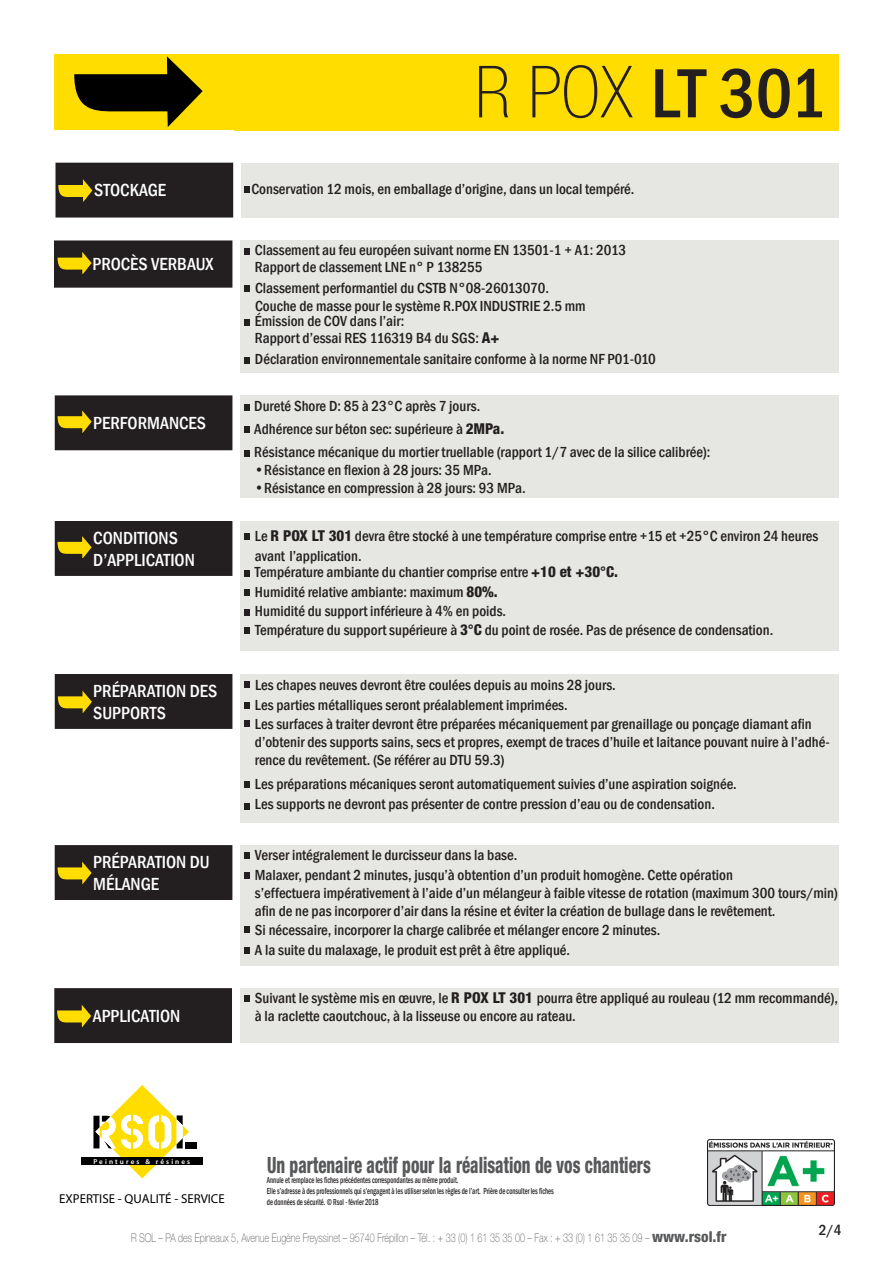
<style>
.page{position:relative;width:893px;height:1263px;background:#fff}
.page>*{position:absolute;margin:0;border:0;box-sizing:border-box;transform-origin:0 0}
.t1{font:500 condensed 72px "Franklin Gothic";color:#231f20}
.t2{font:800 condensed 22.5px "Helvetica Neue LT Std";color:#57585a;scale:.75 1}
.t3{font:500 condensed 18px "Franklin Gothic";color:#fff}
.t4{font:500 condensed 15px/18px "Franklin Gothic";color:#231f20}
.t5{font:700 condensed 12.9px "Helvetica Neue";color:#000}
.t6{font:100 12px "Helvetica Neue LT Std";color:#57585a;scale:.75 1}
.t7{font:500 condensed 9px/10.8px "Franklin Gothic";color:#231f20;scale:.75 1}
.t8{font:600 7.2px "Myriad Pro";letter-spacing:.3em;color:#fff}
.s1{font-family:"Helvetica Neue LT Std";font-weight:100}
.s2{font-family:"Helvetica Neue LT Std";font-weight:800}
.s3{font-weight:800;font-stretch:condensed;font-size:15px}
</style>
<div class="page">
<img style="left:707px;top:1139px;width:128px;height:67px">
<div style="left:241px;top:989px;width:598px;height:54px;background:#e6e6e2"></div>
<div style="left:241px;top:845px;width:598px;height:121px;background:#e6e6e2"></div>
<div style="left:241px;top:674px;width:598px;height:149px;background:#e6e6e2"></div>
<div style="left:241px;top:521px;width:598px;height:130px;background:#e6e6e2"></div>
<div style="left:241px;top:395px;width:598px;height:103px;background:#e6e6e2"></div>
<div style="left:241px;top:240px;width:598px;height:133px;background:#e6e6e2"></div>
<div style="left:54px;top:54px;width:785px;height:76px;background:#fd0"></div>
<svg style="left:74px;top:56px;width:129px;height:71px"></svg>
<div style="left:185px;top:1142px;width:12px;height:6px;background:#000"></div>
<svg style="left:93px;top:1085px;width:96px;height:93px"></svg>
<div style="left:82px;top:1157px;width:121px;height:8px;background:#000"></div>
<div style="left:241px;top:163px;width:598px;height:55px;background:#e6e6e2"></div>
<div style="left:55px;top:241px;width:177px;height:46px;background:#231f20"></div>
<div style="left:54px;top:240px;width:178px;height:48px;border:2px solid #231f20"></div>
<svg style="left:58px;top:252px;width:34px;height:22px"></svg>
<div style="left:56px;top:522px;width:176px;height:53px;background:#231f20"></div>
<div style="left:55px;top:521px;width:177px;height:55px;border:2px solid #231f20"></div>
<svg style="left:58px;top:536px;width:34px;height:22px"></svg>
<svg style="left:244px;top:533px;width:5px;height:7px"></svg>
<svg style="left:244px;top:570px;width:5px;height:7px"></svg>
<svg style="left:244px;top:609px;width:5px;height:7px"></svg>
<svg style="left:244px;top:627px;width:5px;height:7px"></svg>
<div style="left:55px;top:846px;width:177px;height:53px;background:#231f20"></div>
<div style="left:55px;top:845px;width:177px;height:55px;border:2px solid #231f20"></div>
<svg style="left:58px;top:862px;width:34px;height:21px"></svg>
<svg style="left:244px;top:853px;width:5px;height:6px"></svg>
<svg style="left:244px;top:872px;width:5px;height:6px"></svg>
<div style="left:55px;top:989px;width:176px;height:53px;background:#231f20"></div>
<div style="left:54px;top:988px;width:178px;height:55px;border:2px solid #231f20"></div>
<svg style="left:57px;top:1005px;width:34px;height:21px"></svg>
<div style="left:56px;top:396px;width:176px;height:53px;background:#231f20"></div>
<div style="left:55px;top:395px;width:177px;height:55px;border:2px solid #231f20"></div>
<svg style="left:58px;top:410px;width:34px;height:22px"></svg>
<div style="left:56px;top:675px;width:176px;height:53px;background:#231f20"></div>
<div style="left:55px;top:674px;width:177px;height:55px;border:2px solid #231f20"></div>
<svg style="left:58px;top:691px;width:34px;height:21px"></svg>
<svg style="left:244px;top:947px;width:5px;height:7px"></svg>
<svg style="left:244px;top:681px;width:5px;height:6px"></svg>
<svg style="left:244px;top:703px;width:5px;height:6px"></svg>
<svg style="left:244px;top:248px;width:5px;height:7px"></svg>
<svg style="left:244px;top:319px;width:5px;height:6px"></svg>
<svg style="left:244px;top:357px;width:5px;height:6px"></svg>
<svg style="left:244px;top:404px;width:5px;height:7px"></svg>
<svg style="left:244px;top:427px;width:5px;height:6px"></svg>
<svg style="left:244px;top:450px;width:5px;height:6px"></svg>
<svg style="left:244px;top:589px;width:5px;height:6px"></svg>
<svg style="left:244px;top:721px;width:5px;height:6px"></svg>
<svg style="left:244px;top:782px;width:5px;height:6px"></svg>
<svg style="left:244px;top:803px;width:5px;height:6px"></svg>
<svg style="left:244px;top:996px;width:5px;height:6px"></svg>
<svg style="left:244px;top:926px;width:5px;height:7px"></svg>
<svg style="left:244px;top:286px;width:6px;height:6px"></svg>
<div style="left:56px;top:163px;width:176px;height:54px;background:#231f20"></div>
<div style="left:56px;top:163px;width:177px;height:55px;border:2px solid #231f20"></div>
<svg style="left:58px;top:179px;width:34px;height:22px"></svg>
<svg style="left:245px;top:186px;width:5px;height:7px"></svg>
<p class="t1" style="left:475px;top:46px;width:353px"><span class="s1">R POX</span> LT 301</p>
<p class="t3" style="left:94px;top:179px;width:74px">STOCKAGE</p>
<p class="t4" style="left:251px;top:180px;width:385px">Conservation 12 mois, en emballage d’origine, dans un local tempéré.</p>
<p class="t3" style="left:93px;top:253px;width:122px">PROCÈS VERBAUX</p>
<p class="t3" style="left:93px;top:411px;width:114px">PERFORMANCES</p>
<p class="t3" style="left:93px;top:526px;width:86px">CONDITIONS</p>
<p class="t3" style="left:93px;top:548px;width:103px">D’APPLICATION</p>
<p class="t3" style="left:93px;top:679px;width:126px">PRÉPARATION DES</p>
<p class="t3" style="left:93px;top:701px;width:74px">SUPPORTS</p>
<p class="t3" style="left:93px;top:850px;width:118px">PRÉPARATION DU</p>
<p class="t3" style="left:93px;top:872px;width:67px">MÉLANGE</p>
<p class="t3" style="left:93px;top:1004px;width:89px">APPLICATION</p>
<p class="t4" style="left:255px;top:241px;width:373px">Classement au feu européen suivant norme EN 13501-1 + A1: 2013</p>
<p class="t4" style="left:255px;top:258px;width:229px">Rapport de classement LNE n° P 138255</p>
<p class="t4" style="left:255px;top:312px;width:151px">Émission de COV dans l’air:</p>
<p class="t4" style="left:255px;top:329px;width:246px">Rapport d’essai RES 116319 B4 du SGS: <span class="s2">A+</span></p>
<p class="t4" style="left:255px;top:350px;width:403px">Déclaration environnementale sanitaire conforme à la norme NF P01-010</p>
<p class="t4" style="left:255px;top:278px;width:295px">Classement performantiel du CSTB N°08-26013070.</p>
<p class="t4" style="left:255px;top:296px;width:332px">Couche de masse pour le système R.POX INDUSTRIE 2.5 mm</p>
<p class="t4" style="left:254px;top:397px;width:227px">Dureté Shore D: 85 à 23°C après 7 jours.</p>
<p class="t4" style="left:254px;top:420px;width:252px">Adhérence sur béton sec: supérieure à <span class="s2">2MPa.</span></p>
<p class="t4" style="left:254px;top:443px;width:458px">Résistance mécanique du mortier truellable (rapport 1/7 avec de la silice calibrée):</p>
<p class="t4" style="left:254px;top:461px;width:239px">•Résistance en flexion à 28 jours: 35 MPa.</p>
<p class="t4" style="left:254px;top:479px;width:273px">•Résistance en compression à 28 jours: 93 MPa.</p>
<p class="t4" style="left:255px;top:526px;width:565px;line-height:19.8px">Le <span class="s2">R POX LT 301</span> devra être stocké à une température comprise entre +15 et +25°C environ 24 heures avant l’application.</p>
<p class="t4" style="left:255px;top:563px;width:365px">Température ambiante du chantier comprise entre <span class="s2">+10 et +30°C.</span></p>
<p class="t4" style="left:255px;top:582px;width:244px">Humidité relative ambiante: maximum <span class="s2">80%.</span></p>
<p class="t4" style="left:255px;top:602px;width:253px">Humidité du support inférieure à 4% en poids.</p>
<p class="t4" style="left:255px;top:621px;width:520px">Température du support supérieure à <span class="s2">3°C</span> du point de rosée. Pas de présence de condensation.</p>
<p class="t4" style="left:255px;top:676px;width:362px">Les chapes neuves devront être coulées depuis au moins 28 jours.</p>
<p class="t4" style="left:255px;top:695px;width:314px">Les parties métalliques seront préalablement imprimées.</p>
<p class="t4" style="left:255px;top:715px;width:576px">Les surfaces à traiter devront être préparées mécaniquement par grenaillage ou ponçage diamant afin d’obtenir des supports sains, secs et propres, exempt de traces d’huile et laitance pouvant nuire à l’adhé&shy;rence du revêtement. (Se référer au DTU 59.3)</p>
<p class="t4" style="left:255px;top:775px;width:483px">Les préparations mécaniques seront automatiquement suivies d’une aspiration soignée.</p>
<p class="t4" style="left:255px;top:795px;width:462px">Les supports ne devront pas présenter de contre pression d’eau ou de condensation.</p>
<p class="t4" style="left:255px;top:846px;width:264px">Verser intégralement le durcisseur dans la base.</p>
<p class="t4" style="left:255px;top:866px;width:480px">Malaxer, pendant 2 minutes, jusqu’à obtention d’un produit homogène. Cette opération</p>
<p class="t4" style="left:255px;top:884px;width:585px">s’effectuera impérativement à l’aide d’un mélangeur à faible vitesse de rotation (maximum 300 tours/min) afin de ne pas incorporer d’air dans la résine et éviter la création de bullage dans le revêtement.</p>
<p class="t4" style="left:255px;top:920px;width:407px">Si nécessaire, incorporer la charge calibrée et mélanger encore 2 minutes.</p>
<p class="t4" style="left:255px;top:940px;width:317px">A la suite du malaxage, le produit est prêt à être appliqué.</p>
<p class="t4" style="left:255px;top:989px;width:585px">Suivant le système mis en œuvre, le <span class="s2">R POX LT 301</span> pourra être appliqué au rouleau (12 mm recommandé), à la raclette caoutchouc, à la lisseuse ou encore au rateau.</p>
<p class="t8" style="left:93px;top:1157px;width:98px">Peintures &amp; résines</p>
<p class="t5" style="left:59px;top:1191px;width:167px">EXPERTISE - QUALITÉ - SERVICE</p>
<p class="t2" style="left:267px;top:1150px;width:513px">Un partenaire actif pour la réalisation de vos chantiers</p>
<p class="t7" style="left:267px;top:1175px;width:384px">Annule et remplace les fiches précédentes correspondantes au même produit.<br>Elle s’adresse à des professionnels qui s’engagent à les utiliser selon les règles de l’art. Prière de consulter les fiches de données de sécurité. © Rsol - février 2018</p>
<p class="t6" style="left:131px;top:1231px;width:795px">R SOL – PA des Epineaux 5, Avenue Eugène Freyssinet – 95740 Frépillon – Tél. : + 33 (0) 1 61 35 35 00 – Fax : + 33 (0) 1 61 35 35 09 – <span class="s3">www.rsol.fr</span></p>
<p class="t4" style="left:819px;top:1220px;width:24px">2/4</p>
</div>
